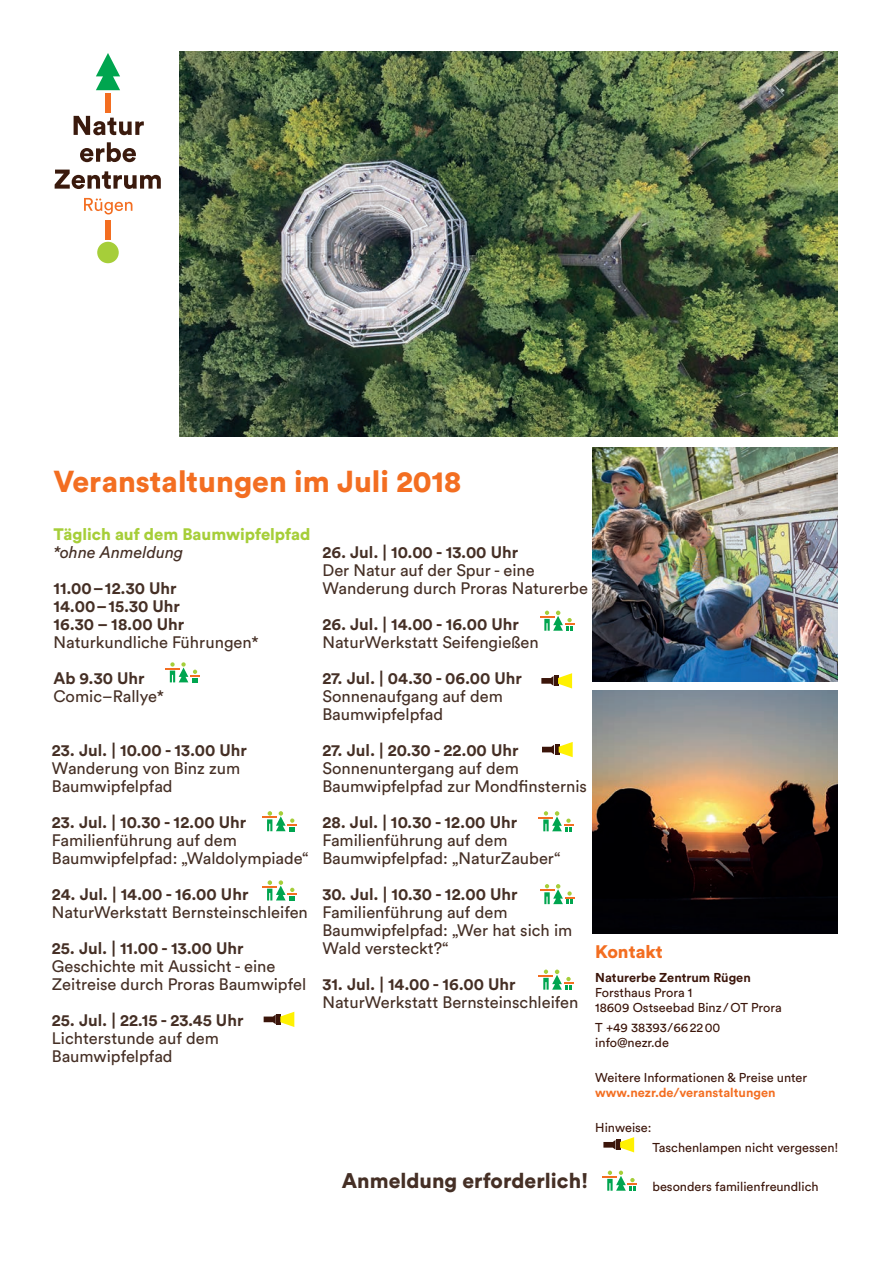
<style>
.page{position:relative;width:893px;height:1263px;background:#fff}
.page>*{position:absolute;margin:0;border:0;box-sizing:border-box;transform-origin:0 0}
.t1{font:900 30px "Circular Pro";color:#f36e21}
.t2{font:900 21px "Circular Pro";color:#452f25}
.t3{font:900 18px "Circular Pro";color:#f36e21}
.t4{font:16.5px/18px "Circular Pro";color:#452f25}
.t5{font:700 16.5px/18px "Circular Pro";color:#452f25}
.t6{font:900 16.5px "Circular Pro";color:#a6ce39}
.t7{font:italic 16.5px "Circular Pro";color:#452f25}
.t8{font:12.75px/15.3px "Circular Pro";color:#3b150a}
.t9{font:700 12.75px "Circular Pro";color:#f36e21}
.t10{font:700 12.75px "Circular Pro";color:#3b150a}
</style>
<div class="page">
<svg style="left:264px;top:1012px;width:30px;height:15px"></svg>
<svg style="left:263px;top:880px;width:34px;height:20px"></svg>
<svg style="left:542px;top:742px;width:31px;height:15px"></svg>
<img style="left:593px;top:447px;width:244px;height:235px">
<img style="left:593px;top:690px;width:244px;height:243px">
<div style="left:105px;top:93px;width:6px;height:20px;background:#f36e21"></div>
<svg style="left:96px;top:53px;width:24px;height:37px"></svg>
<div style="left:105px;top:220px;width:6px;height:19px;background:#f36e21"></div>
<div style="left:97px;top:242px;width:22px;height:21px;background:#a6ce39;border-radius:50%"></div>
<svg style="left:74px;top:116px;width:70px;height:19px"></svg>
<svg style="left:80px;top:142px;width:56px;height:20px"></svg>
<svg style="left:55px;top:170px;width:106px;height:19px"></svg>
<svg style="left:84px;top:198px;width:48px;height:16px"></svg>
<svg style="left:165px;top:662px;width:35px;height:20px"></svg>
<img style="left:180px;top:52px;width:657px;height:385px">
<svg style="left:540px;top:611px;width:34px;height:20px"></svg>
<svg style="left:263px;top:811px;width:34px;height:20px"></svg>
<svg style="left:540px;top:884px;width:34px;height:20px"></svg>
<svg style="left:539px;top:811px;width:34px;height:20px"></svg>
<svg style="left:603px;top:1137px;width:31px;height:15px"></svg>
<svg style="left:603px;top:1170px;width:34px;height:21px"></svg>
<svg style="left:539px;top:969px;width:34px;height:21px"></svg>
<svg style="left:541px;top:673px;width:31px;height:15px"></svg>
<h1 class="t1" style="left:54px;top:460px;width:409px">Veranstaltungen im Juli 2018</h1>
<p class="t6" style="left:54px;top:523px;width:258px">Täglich auf dem Baumwipfelpfad</p>
<p class="t7" style="left:54px;top:541px;width:132px">*ohne Anmeldung</p>
<p class="t5" style="left:54px;top:579px;width:132px">11.00–12.30 Uhr<br>14.00–15.30 Uhr<br>16.30 – 18.00 Uhr</p>
<p class="t4" style="left:54px;top:632px;width:207px">Naturkundliche Führungen*</p>
<p class="t5" style="left:54px;top:669px;width:93px">Ab 9.30 Uhr</p>
<p class="t4" style="left:54px;top:687px;width:112px">Comic–Rallye*</p>
<p class="t5" style="left:52px;top:741px;width:197px">23. Jul. | 10.00 - 13.00 Uhr</p>
<p class="t4" style="left:52px;top:758px;width:190px">Wanderung von Binz zum<br>Baumwipfelpfad</p>
<p class="t5" style="left:52px;top:813px;width:196px">23. Jul. | 10.30 - 12.00 Uhr</p>
<p class="t4" style="left:52px;top:830px;width:258px">Familienführung auf dem<br>Baumwipfelpfad: „Waldolympiade“</p>
<p class="t5" style="left:52px;top:885px;width:198px">24. Jul. | 14.00 - 16.00 Uhr</p>
<p class="t4" style="left:52px;top:903px;width:257px">NaturWerkstatt Bernsteinschleifen</p>
<p class="t5" style="left:52px;top:939px;width:193px">25. Jul. | 11.00 - 13.00 Uhr</p>
<p class="t4" style="left:52px;top:957px;width:256px">Geschichte mit Aussicht - eine<br>Zeitreise durch Proras Baumwipfel</p>
<p class="t5" style="left:52px;top:1011px;width:193px">25. Jul. | 22.15 - 23.45 Uhr</p>
<p class="t4" style="left:52px;top:1029px;width:169px">Lichterstunde auf dem<br>Baumwipfelpfad</p>
<p class="t5" style="left:322px;top:543px;width:197px">26. Jul. | 10.00 - 13.00 Uhr</p>
<p class="t4" style="left:322px;top:560px;width:267px">Der Natur auf der Spur - eine<br>Wanderung durch Proras Naturerbe</p>
<p class="t5" style="left:322px;top:615px;width:198px">26. Jul. | 14.00 - 16.00 Uhr</p>
<p class="t4" style="left:322px;top:632px;width:218px">NaturWerkstatt Seifengießen</p>
<p class="t5" style="left:322px;top:669px;width:201px">27. Jul. | 04.30 - 06.00 Uhr</p>
<p class="t4" style="left:322px;top:687px;width:182px">Sonnenaufgang auf dem<br>Baumwipfelpfad</p>
<p class="t5" style="left:322px;top:741px;width:198px">27. Jul. | 20.30 - 22.00 Uhr</p>
<p class="t4" style="left:322px;top:759px;width:266px">Sonnenuntergang auf dem<br>Baumwipfelpfad zur Mondfinsternis</p>
<p class="t5" style="left:322px;top:813px;width:196px">28. Jul. | 10.30 - 12.00 Uhr</p>
<p class="t4" style="left:322px;top:831px;width:239px">Familienführung auf dem<br>Baumwipfelpfad: „NaturZauber“</p>
<p class="t5" style="left:322px;top:885px;width:197px">30. Jul. | 10.30 - 12.00 Uhr</p>
<p class="t4" style="left:322px;top:903px;width:251px">Familienführung auf dem<br>Baumwipfelpfad: „Wer hat sich im<br>Wald versteckt?“</p>
<p class="t5" style="left:322px;top:975px;width:195px">31. Jul. | 14.00 - 16.00 Uhr</p>
<p class="t4" style="left:322px;top:993px;width:257px">NaturWerkstatt Bernsteinschleifen</p>
<p class="t2" style="left:342px;top:1166px;width:248px">Anmeldung erforderlich!</p>
<p class="t3" style="left:595px;top:939px;width:69px">Kontakt</p>
<p class="t10" style="left:595px;top:968px;width:157px">Naturerbe Zentrum Rügen</p>
<p class="t8" style="left:595px;top:984px;width:188px">Forsthaus Prora 1<br>18609 Ostseebad Binz /OT Prora</p>
<p class="t8" style="left:595px;top:1019px;width:127px">T +49 38393/662200 info@nezr.de</p>
<p class="t8" style="left:595px;top:1069px;width:213px">Weitere Informationen &amp; Preise unter</p>
<p class="t9" style="left:595px;top:1084px;width:182px">www.nezr.de/veranstaltungen</p>
<p class="t8" style="left:595px;top:1119px;width:58px">Hinweise:</p>
<p class="t8" style="left:652px;top:1139px;width:188px">Taschenlampen nicht vergessen!</p>
<p class="t8" style="left:652px;top:1178px;width:168px">besonders familienfreundlich</p>
</div>
